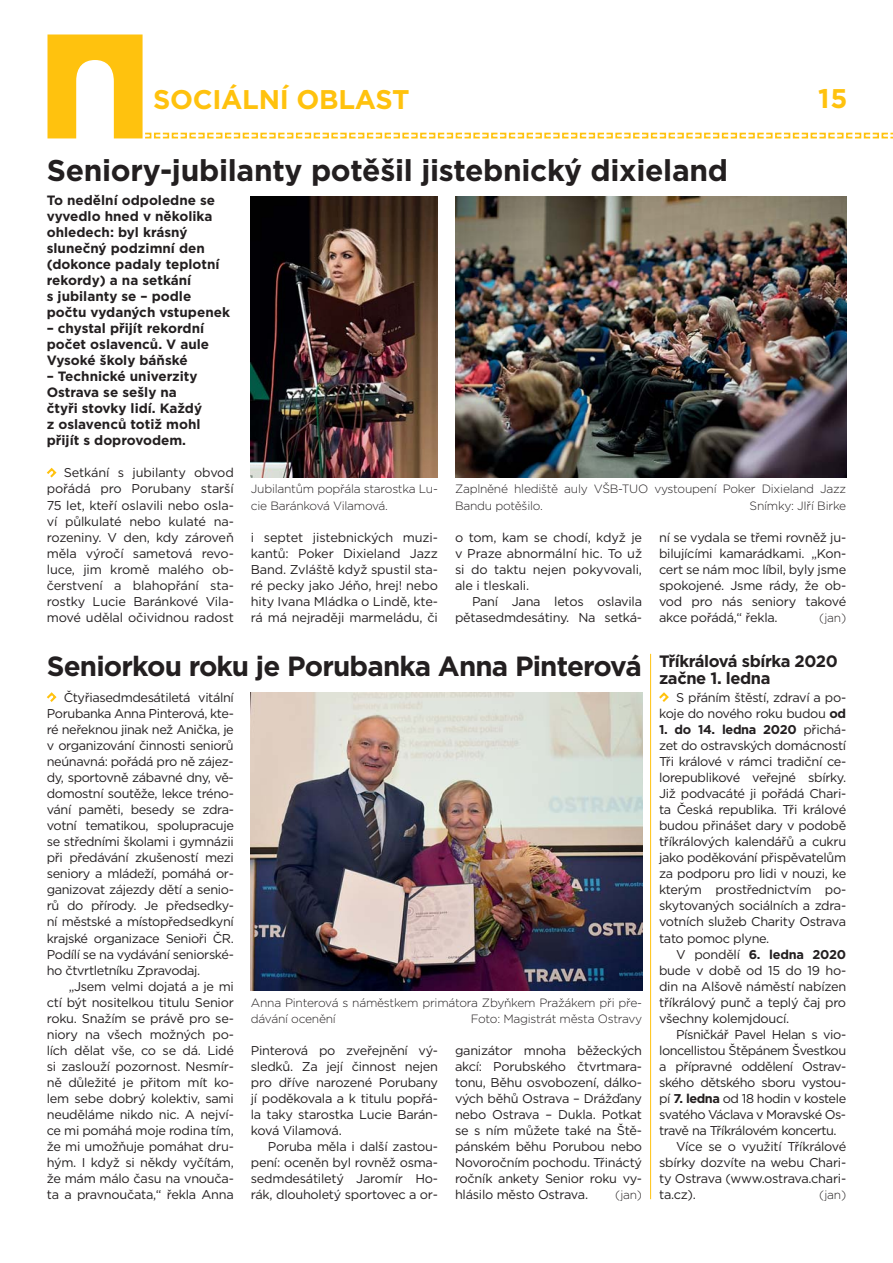
<style>
.page{position:relative;width:893px;height:1263px;background:#fff}
.page>*{position:absolute;margin:0;border:0;box-sizing:border-box;transform-origin:0 0}
.t1{font:700 30px "Gotham";letter-spacing:-.01em;color:#231f20}
.t2{font:700 27.75px "Gotham";letter-spacing:-.03em;color:#231f20}
.t3{font:700 27px "Gotham";letter-spacing:-.01em;color:#ffc20e}
.t4{font:700 16.5px/16.5px "Gotham";letter-spacing:-.025em;color:#231f20}
.t5{font:700 13.5px/16px "Gotham";color:#231f20}
.t6{font:12.75px/16px "Gotham";letter-spacing:-.02em;color:#231f20;text-align:justify}
.t7{font:12.75px "Gotham";letter-spacing:-.045em;color:#231f20}
.t8{font:300 12px/16px "Gotham";letter-spacing:-.02em;color:#231f20}
.s1{font-weight:700}
</style>
<div class="page">
<svg style="left:47px;top:468px;width:10px;height:9px"></svg>
<svg style="left:47px;top:34px;width:846px;height:104px"></svg>
<img style="left:251px;top:197px;width:187px;height:280px">
<img style="left:455px;top:197px;width:391px;height:280px">
<svg style="left:47px;top:692px;width:10px;height:10px"></svg>
<img style="left:251px;top:693px;width:391px;height:297px">
<hr style="left:650px;top:654px;width:1px;height:545px;background:#ffc20e">
<svg style="left:659px;top:692px;width:10px;height:10px"></svg>
<h3 class="t3" style="left:153px;top:88px;width:258px">SOCIÁLNÍ OBLAST</h3>
<h3 class="t3" style="left:818px;top:88px;width:31px">15</h3>
<h1 class="t1" style="left:47px;top:158px;width:683px">Seniory-jubilanty potěšil jistebnický dixieland</h1>
<p class="t5" style="left:47px;top:193px;width:185px">To nedělní odpoledne se vyvedlo hned v několika ohledech: byl krásný slunečný podzimní den (dokonce padaly teplotní rekordy) a na setkání<br>s jubilanty se – podle počtu vydaných vstupenek</p>
<p class="t5" style="left:47px;top:321px;width:164px">– chystal přijít rekordní počet oslavenců. V aule<br>Vysoké školy báňské</p>
<p class="t5" style="left:47px;top:369px;width:157px">– Technické univerzity<br>Ostrava se sešly na čtyři stovky lidí. Každý z oslavenců totiž mohl přijít s doprovodem.</p>
<p class="t6" style="left:47px;top:466px;width:189px;text-indent:17px">Setkání s jubilanty obvod pořádá pro Porubany starší 75 let, kteří oslavili nebo osla&shy;ví půlkulaté nebo kulaté na&shy;rozeniny. V den, kdy zároveň měla výročí sametová revo&shy;luce, jim kromě malého ob&shy;čerstvení a blahopřání sta&shy;rostky Lucie Baránkové Vila&shy;mové udělal očividnou radost</p>
<p class="t8" style="left:251px;top:482px;width:189px">Jubilantům popřála starostka Lu&shy;cie Baránková Vilamová.</p>
<p class="t8" style="left:455px;top:482px;width:393px">Zaplněné hlediště auly VŠB-TUO vystoupení Poker Dixieland Jazz<br>Bandu potěšilo.</p>
<p class="t8" style="left:750px;top:498px;width:98px">Snímky: JIří Birke</p>
<p class="t6" style="left:251px;top:530px;width:189px">i septet jistebnických muzi&shy;kantů: Poker Dixieland Jazz Band. Zvláště když spustil sta&shy;ré pecky jako Jéňo, hrej! nebo hity Ivana Mládka o Lindě, kte&shy;rá má nejraději marmeládu, či</p>
<p class="t6" style="left:455px;top:530px;width:189px">o tom, kam se chodí, když je v Praze abnormální hic. To už si do taktu nejen pokyvovali, ale i tleskali.</p>
<p class="t6" style="left:659px;top:530px;width:189px">ní se vydala se třemi rovněž ju&shy;bilujícími kamarádkami. „Kon&shy;cert se nám moc líbil, byly jsme spokojené. Jsme rády, že ob&shy;vod pro nás seniory takové akce pořádá,“ řekla.</p>
<p class="t6" style="left:455px;top:594px;width:189px;text-align:right">Paní Jana letos oslavila pětasedmdesátiny. Na setká-</p>
<p class="t8" style="left:819px;top:610px;width:28px">(jan)</p>
<h2 class="t2" style="left:47px;top:655px;width:597px">Seniorkou roku je Porubanka Anna Pinterová</h2>
<p class="t6" style="left:47px;top:690px;width:189px;text-indent:17px">Čtyřiasedmdesátiletá vitální Porubanka Anna Pinterová, kte&shy;ré neřeknou jinak než Anička, je v organizování činnosti seniorů neúnavná: pořádá pro ně zájez&shy;dy, sportovně zábavné dny, vě&shy;domostní soutěže, lekce tréno&shy;vání paměti, besedy se zdra&shy;votní tematikou, spolupracuje se středními školami i gymnázii při předávání zkušeností mezi seniory a mládeží, pomáhá or&shy;ganizovat zájezdy dětí a senio&shy;rů do přírody. Je předsedky&shy;ní městské a místopředsedkyní krajské organizace Senioři ČR.<br>Podílí se na vydávání seniorské&shy;ho čtvrtletníku Zpravodaj.</p>
<p class="t6" style="left:47px;top:979px;width:189px;text-indent:22px">„Jsem velmi dojatá a je mi ctí být nositelkou titulu Senior roku. Snažím se právě pro se&shy;niory na všech možných po&shy;lích dělat vše, co se dá. Lidé si zaslouží pozornost. Nesmír&shy;ně důležité je přitom mít ko&shy;lem sebe dobrý kolektiv, sami neuděláme nikdo nic. A nejví&shy;ce mi pomáhá moje rodina tím, že mi umožňuje pomáhat dru&shy;hým. I když si někdy vyčítám, že mám málo času na vnouča&shy;ta a pravnoučata,“ řekla Anna</p>
<p class="t8" style="left:251px;top:995px;width:393px">Anna Pinterová s náměstkem primátora Zbyňkem Pražákem při pře&shy;dávání ocenění</p>
<p class="t8" style="left:471px;top:1011px;width:173px">Foto: Magistrát města Ostravy</p>
<p class="t6" style="left:251px;top:1043px;width:189px">Pinterová po zveřejnění vý&shy;sledků. Za její činnost nejen pro dříve narozené Porubany jí poděkovala a k titulu popřá&shy;la taky starostka Lucie Barán&shy;ková Vilamová.</p>
<p class="t6" style="left:251px;top:1139px;width:189px;text-indent:17px">Poruba měla i další zastou&shy;pení: oceněn byl rovněž osma&shy;sedmdesátiletý Jaromír Ho&shy;rák, dlouholetý sportovec a or-</p>
<p class="t6" style="left:455px;top:1043px;width:189px">ganizátor mnoha běžeckých akcí: Porubského čtvrtmara&shy;tonu, Běhu osvobození, dálko&shy;vých běhů Ostrava – Drážďany nebo Ostrava – Dukla. Potkat se s ním můžete také na Ště&shy;pánském běhu Porubou nebo Novoročním pochodu. Třináctý ročník ankety Senior roku vy&shy;hlásilo město Ostrava.</p>
<p class="t8" style="left:615px;top:1187px;width:28px">(jan)</p>
<p class="t4" style="left:659px;top:654px;width:180px">Tříkrálová sbírka 2020 začne 1. ledna</p>
<p class="t6" style="left:659px;top:690px;width:189px;text-align:right">S přáním štěstí, zdraví a po&shy;koje do nového roku budou <span class="s1">od</span></p>
<p class="t6" style="left:659px;top:722px;width:189px"><span class="s1">1. do 14. ledna 2020</span> přichá&shy;zet do ostravských domácností Tři králové v rámci tradiční ce&shy;lorepublikové veřejné sbírky.<br>Již podvacáté ji pořádá Chari&shy;ta Česká republika. Tři králové budou přinášet dary v podobě tříkrálových kalendářů a cukru jako poděkování přispěvatelům za podporu pro lidi v nouzi, ke kterým prostřednictvím po&shy;skytovaných sociálních a zdra&shy;votních služeb Charity Ostrava tato pomoc plyne.</p>
<p class="t6" style="left:659px;top:947px;width:189px;text-indent:17px">V pondělí <span class="s1">6. ledna 2020 </span>bude v době od 15 do 19 ho&shy;din na Alšově náměstí nabízen tříkrálový punč a teplý čaj pro všechny kolemjdoucí.</p>
<p class="t6" style="left:676px;top:1027px;width:172px">Písničkář Pavel Helan s vio-</p>
<p class="t6" style="left:659px;top:1043px;width:189px">loncellistou Štěpánem Švestkou</p>
<p class="t6" style="left:659px;top:1059px;width:189px">a přípravné oddělení Ostrav-</p>
<p class="t6" style="left:659px;top:1075px;width:189px">ského dětského sboru vystou-</p>
<p class="t6" style="left:659px;top:1091px;width:189px">pí <span class="s1">7. ledna</span> od 18 hodin v kostele</p>
<p class="t7" style="left:659px;top:1108px;width:189px">svatého Václava v Moravské Os-</p>
<p class="t6" style="left:659px;top:1123px;width:179px">travě na Tříkrálovém koncertu.</p>
<p class="t6" style="left:676px;top:1139px;width:172px">Více se o využití Tříkrálové</p>
<p class="t6" style="left:659px;top:1155px;width:189px">sbírky dozvíte na webu Chari-</p>
<p class="t6" style="left:659px;top:1171px;width:189px">ty Ostrava (www.ostrava.chari-</p>
<p class="t6" style="left:659px;top:1187px;width:38px">ta.cz).</p>
<p class="t8" style="left:819px;top:1187px;width:28px">(jan)</p>
</div>
